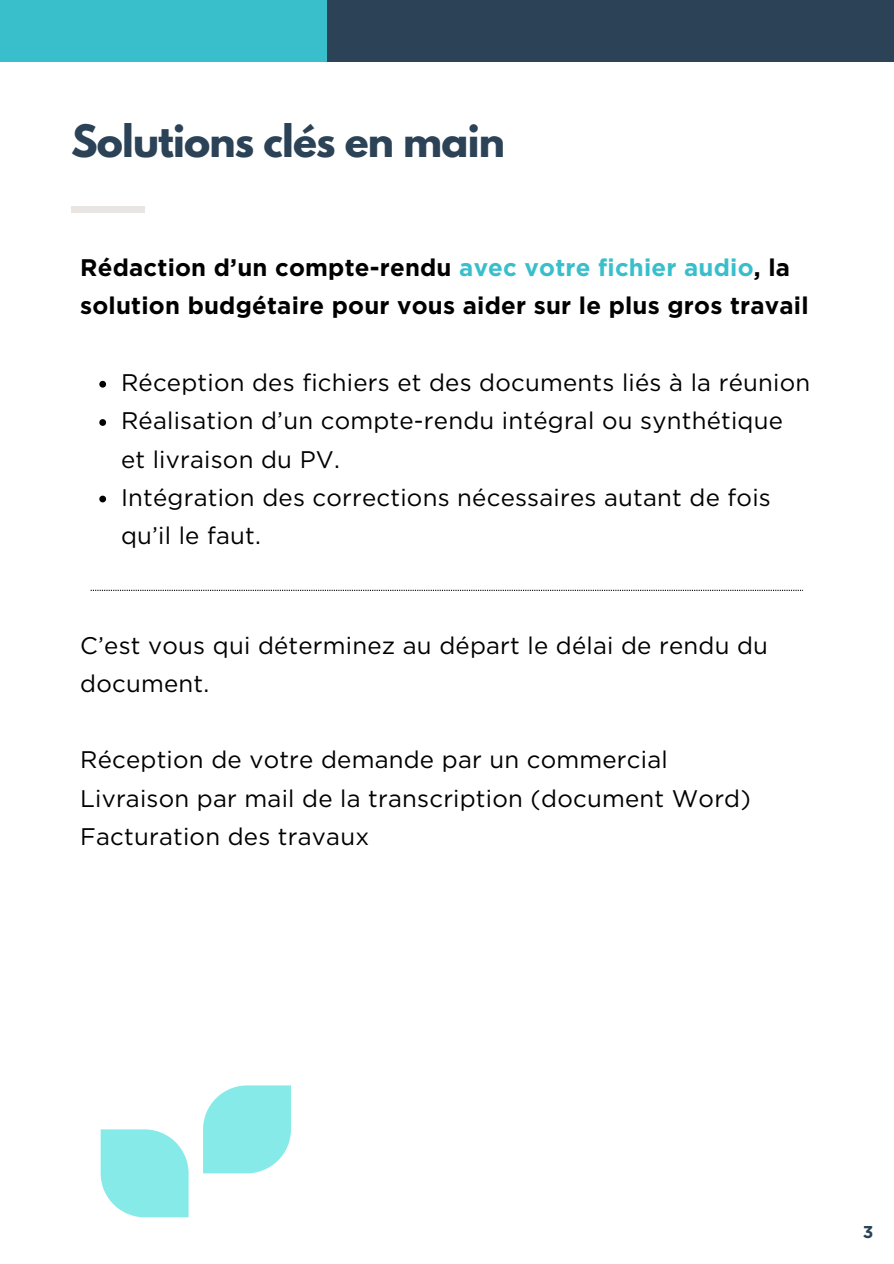
<style>
.page{position:relative;width:894px;height:1264px;background:#fff}
.page>*{position:absolute;margin:0;border:0;box-sizing:border-box;transform-origin:0 0}
.t1{font:700 39.45px "League Spartan";letter-spacing:-.02em;color:#2b4257}
.t2{font:24px/38.2px "Gotham";letter-spacing:.01em;color:#000}
.t3{font:700 24px/38.2px "Gotham";letter-spacing:.01em;color:#000}
.t4{font:700 17.1px "Gotham";color:#2b4257}
.s1{color:#38bfcb}
</style>
<div class="page">
<div style="left:71px;top:206px;width:74px;height:6px;background:#e9e5e2"></div>
<svg style="left:101px;top:1129px;width:87px;height:88px;background:#92eceb"></svg>
<svg style="left:203px;top:1085px;width:88px;height:88px;background:#93eceb"></svg>
<div style="left:0;top:0;width:327px;height:62px;background:#38bfcb"></div>
<div style="left:327px;top:0;width:566px;height:62px;background:#2b4257"></div>
<svg style="left:99px;top:381px;width:7px;height:6px"></svg>
<svg style="left:99px;top:419px;width:7px;height:7px"></svg>
<svg style="left:99px;top:495px;width:7px;height:7px"></svg>
<svg style="left:91px;top:590px;width:711px;height:1px"></svg>
<h1 class="t1" style="left:71px;top:110px;width:435px">Solutions clés en main</h1>
<p class="t3" style="left:80px;top:248px;width:729px">Rédaction d’un compte-rendu <span class="s1">avec votre fichier audio</span>, la solution budgétaire pour vous aider sur le plus gros travail</p>
<p class="t2" style="left:121px;top:363px;width:690px">Réception des fichiers et des documents liés à la réunion Réalisation d’un compte-rendu intégral ou synthétique et livraison du PV.<br>Intégration des corrections nécessaires autant de fois qu’il le faut.</p>
<p class="t2" style="left:80px;top:625px;width:689px">C’est vous qui déterminez au départ le délai de rendu du document.</p>
<p class="t2" style="left:80px;top:740px;width:672px">Réception de votre demande par un commercial<br>Livraison par mail de la transcription (document Word)<br>Facturation des travaux</p>
<p class="t4" style="left:862px;top:1220px;width:12px">3</p>
</div>
